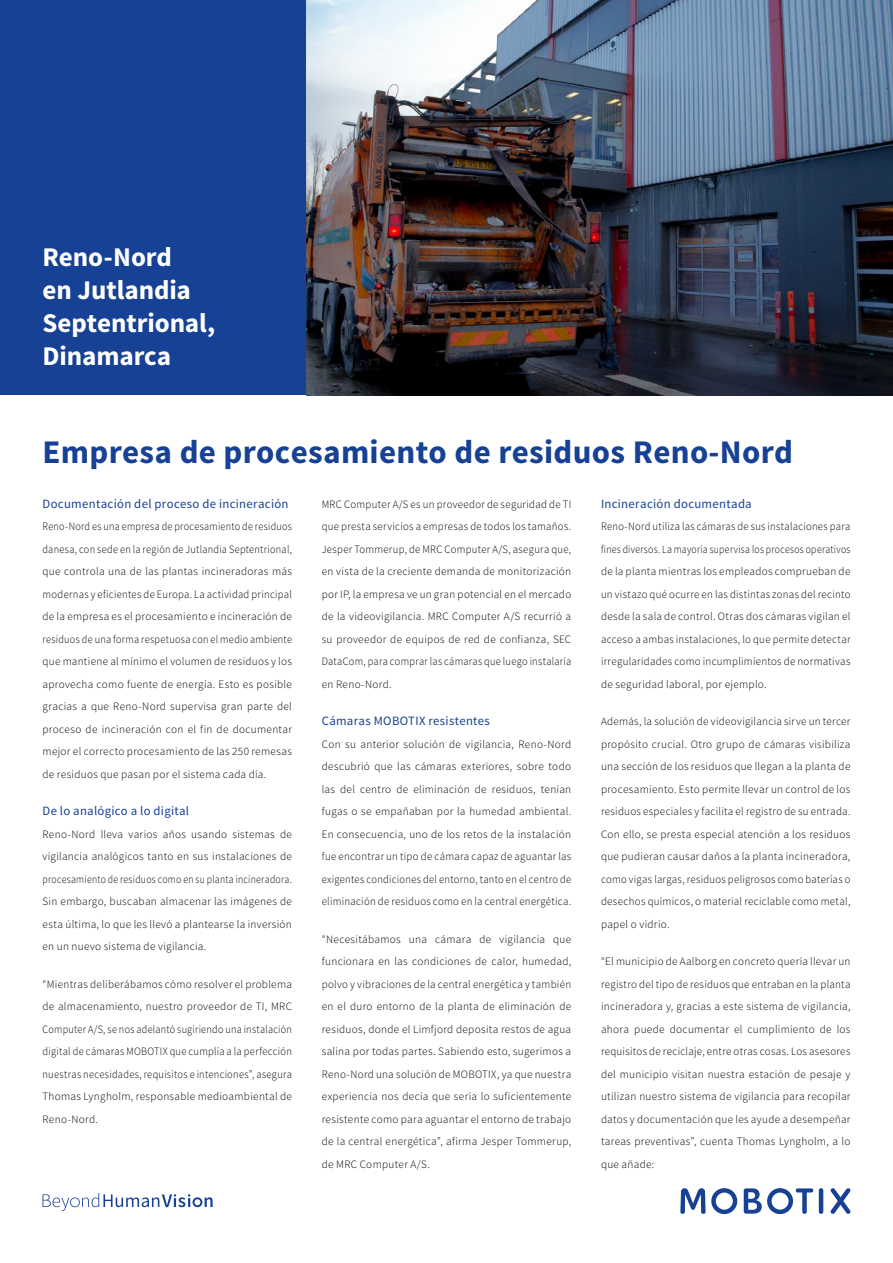
<style>
.page{position:relative;width:893px;height:1263px;background:#fff}
.page>*{position:absolute;margin:0;border:0;box-sizing:border-box;transform-origin:0 0}
._01_Header_Source_Sa{font:700 33px "Source Sans Pro";letter-spacing:.01em;color:#164194}
._01_BU_im_blauen_Fel{font:700 27px/33px "Source Sans Pro";letter-spacing:-.005em;color:#fff}
._03_Zwischen_Head{font:12.75px "Source Sans Pro";letter-spacing:.025em;color:#164194}
._02_Body_Text{font:300 11.25px/22.5px "Source Sans Pro";letter-spacing:.03em;color:#000;text-align:justify}
._02_Body_Text-2{font:300 11.25px/22.5px "Source Sans Pro";letter-spacing:.03em;color:#000;text-align:justify;scale:.9 1}
._02_Body_Text-3{font:300 11.25px/22.5px "Source Sans Pro";letter-spacing:.03em;color:#000;text-align:justify;scale:.96 1}
._02_Body_Text-4{font:300 11.25px/22.5px "Source Sans Pro";letter-spacing:.03em;color:#000;text-align:justify;scale:.94 1}
</style>
<div class="page">
<div style="left:0;top:0;width:307px;height:395px;background:#164194"></div>
<hr style="left:819px;top:1188px;width:4px;height:26px;background:#164194;border-radius:2px">
<svg style="left:831px;top:1188px;width:19px;height:26px"></svg>
<svg style="left:680px;top:1188px;width:57px;height:26px"></svg>
<svg style="left:744px;top:1188px;width:69px;height:26px"></svg>
<svg style="left:43px;top:1193px;width:170px;height:18px"></svg>
<img style="left:307px;top:0;width:586px;height:395px">
<p class="_01_BU_im_blauen_Fel" style="left:43px;top:241px;width:174px">Reno-Nord<br>en Jutlandia<br>Septentrional,<br>Dinamarca</p>
<p class="_01_Header_Source_Sa" style="left:43px;top:430px;width:752px">Empresa de procesamiento de residuos Reno-Nord</p>
<p class="_03_Zwischen_Head" style="left:43px;top:495px;width:248px">Documentación del proceso de incineración</p>
<p class="_02_Body_Text-2" style="left:43px;top:515px;width:279px">Reno-Nord es una empresa de procesamiento de residuos danesa, con sede en la región de Jutlandia Septentrional, que controla una de las plantas incineradoras más modernas y eficientes de Europa. La actividad principal de la empresa es el procesamiento e incineración de residuos de una forma respetuosa con el medio ambiente que mantiene al mínimo el volumen de residuos y los aprovecha como fuente de energía. Esto es posible gracias a que Reno-Nord supervisa gran parte del proceso de incineración con el fin de documentar mejor el correcto procesamiento de las 250 remesas de residuos que pasan por el sistema cada día.</p>
<p class="_03_Zwischen_Head" style="left:43px;top:803px;width:148px">De lo analógico a lo digital</p>
<p class="_02_Body_Text" style="left:43px;top:823px;width:251px">Reno-Nord lleva varios años usando sistemas de vigilancia analógicos tanto en sus instalaciones de procesamiento de residuos como en su planta incineradora.<br>Sin embargo, buscaban almacenar las imágenes de esta última, lo que les llevó a plantearse la inversión en un nuevo sistema de vigilancia.</p>
<p class="_02_Body_Text" style="left:43px;top:973px;width:251px">“Mientras deliberábamos cómo resolver el problema de almacenamiento, nuestro proveedor de TI, MRC Computer A/S, se nos adelantó sugiriendo una instalación digital de cámaras MOBOTIX que cumplía a la perfección nuestras necesidades, requisitos e intenciones”, asegura Thomas Lyngholm, responsable medioambiental de Reno-Nord.</p>
<p class="_02_Body_Text-3" style="left:322px;top:493px;width:261px">MRC Computer A/S es un proveedor de seguridad de TI que presta servicios a empresas de todos los tamaños.<br>Jesper Tommerup, de MRC Computer A/S, asegura que, en vista de la creciente demanda de monitorización por IP, la empresa ve un gran potencial en el mercado de la videovigilancia. MRC Computer A/S recurrió a su proveedor de equipos de red de confianza, SEC DataCom, para comprar las cámaras que luego instalaría en Reno-Nord.</p>
<p class="_03_Zwischen_Head" style="left:322px;top:713px;width:170px">Cámaras MOBOTIX resistentes</p>
<p class="_02_Body_Text" style="left:322px;top:733px;width:251px">Con su anterior solución de vigilancia, Reno-Nord descubrió que las cámaras exteriores, sobre todo las del centro de eliminación de residuos, tenían fugas o se empañaban por la humedad ambiental.<br>En consecuencia, uno de los retos de la instalación fue encontrar un tipo de cámara capaz de aguantar las exigentes condiciones del entorno, tanto en el centro de eliminación de residuos como en la central energética.</p>
<p class="_02_Body_Text" style="left:322px;top:928px;width:251px">“Necesitábamos una cámara de vigilancia que funcionara en las condiciones de calor, humedad, polvo y vibraciones de la central energética y también en el duro entorno de la planta de eliminación de residuos, donde el Limfjord deposita restos de agua salina por todas partes. Sabiendo esto, sugerimos a Reno-Nord una solución de MOBOTIX, ya que nuestra experiencia nos decía que sería lo suficientemente resistente como para aguantar el entorno de trabajo de la central energética”, afirma Jesper Tommerup, de MRC Computer A/S.</p>
<p class="_03_Zwischen_Head" style="left:601px;top:495px;width:152px">Incineración documentada</p>
<p class="_02_Body_Text-4" style="left:601px;top:515px;width:267px">Reno-Nord utiliza las cámaras de sus instalaciones para fines diversos. La mayoría supervisa los procesos operativos de la planta mientras los empleados comprueban de un vistazo qué ocurre en las distintas zonas del recinto desde la sala de control. Otras dos cámaras vigilan el acceso a ambas instalaciones, lo que permite detectar irregularidades como incumplimientos de normativas de seguridad laboral, por ejemplo.</p>
<p class="_02_Body_Text" style="left:601px;top:710px;width:251px">Además, la solución de videovigilancia sirve un tercer propósito crucial. Otro grupo de cámaras visibiliza una sección de los residuos que llegan a la planta de procesamiento. Esto permite llevar un control de los residuos especiales y facilita el registro de su entrada.<br>Con ello, se presta especial atención a los residuos que pudieran causar daños a la planta incineradora, como vigas largas, residuos peligrosos como baterías o desechos químicos, o material reciclable como metal, papel o vidrio.</p>
<p class="_02_Body_Text" style="left:601px;top:950px;width:251px">“El municipio de Aalborg en concreto quería llevar un registro del tipo de residuos que entraban en la planta incineradora y, gracias a este sistema de vigilancia, ahora puede documentar el cumplimiento de los requisitos de reciclaje, entre otras cosas. Los asesores del municipio visitan nuestra estación de pesaje y utilizan nuestro sistema de vigilancia para recopilar datos y documentación que les ayude a desempeñar tareas preventivas”, cuenta Thomas Lyngholm, a lo que añade:</p>
</div>
